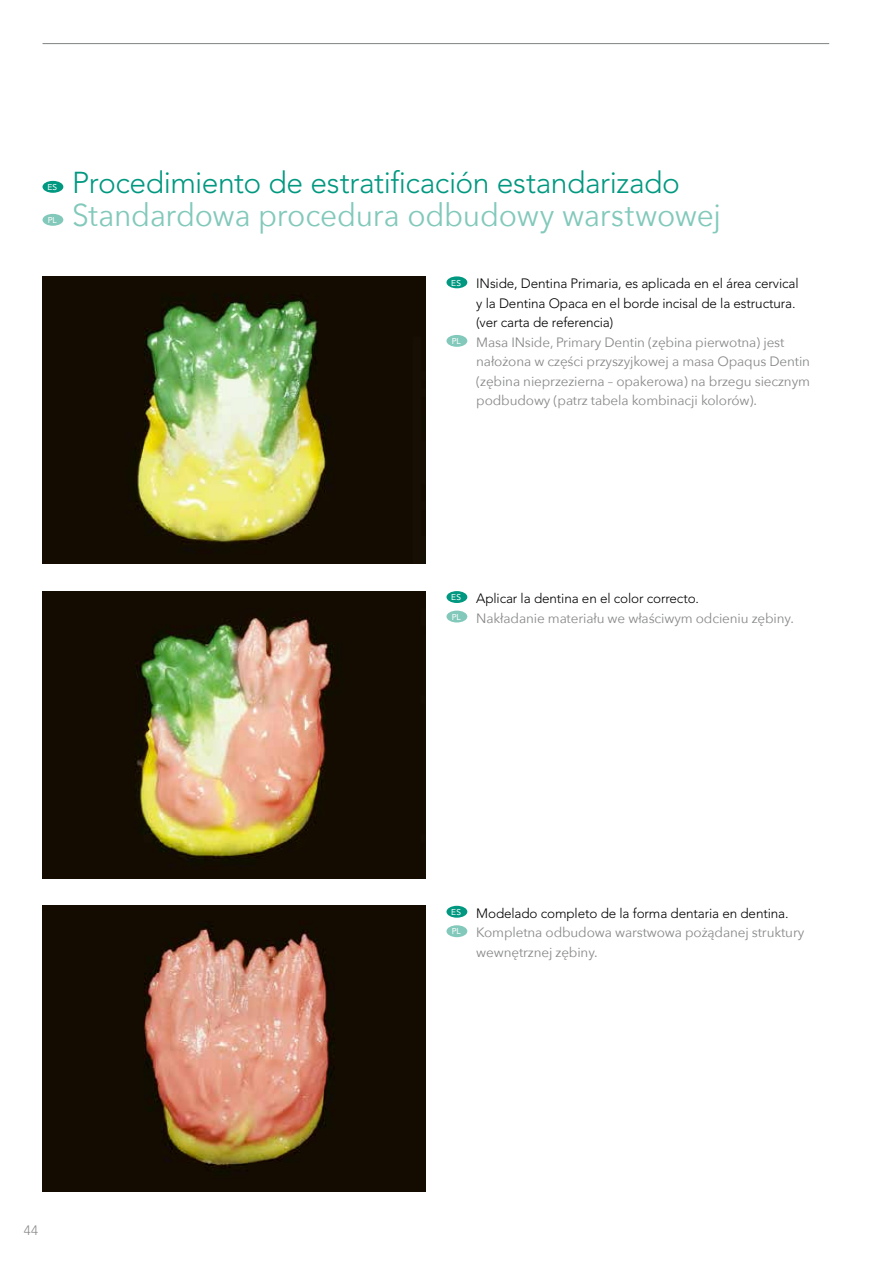
<style>
.page{position:relative;width:893px;height:1263px;background:#fff}
.page>*{position:absolute;margin:0;border:0;box-sizing:border-box;transform-origin:0 0}
.t1{font:31.5px "Avenir Next";letter-spacing:-.01em;color:#82c9bb;scale:.95 1}
.t2{font:300 30px "Avenir LT Std";letter-spacing:-.015em;color:#009880}
.t3{font:13.5px/19.5px "Avenir Next";letter-spacing:-.01em;color:#878988}
.t4{font:300 13.5px/19.5px "Avenir LT Std";letter-spacing:-.01em;color:#000}
.t5{font:300 13.5px "Avenir LT Pro";color:#878988}
.t6{font:8.4px "Avenir LT Std";color:#fff}
</style>
<div class="page">
<hr style="left:43px;top:43px;width:786px;height:1px;background:#878988">
<div style="left:43px;top:181px;width:20px;height:12px;background:#009880;border-radius:50%"></div>
<div style="left:43px;top:214px;width:20px;height:12px;background:#82c9bb;border-radius:50%"></div>
<div style="left:446px;top:276px;width:21px;height:12px;background:#009880;border-radius:50%"></div>
<div style="left:446px;top:335px;width:21px;height:12px;background:#82c9bb;border-radius:50%"></div>
<div style="left:446px;top:591px;width:21px;height:12px;background:#009880;border-radius:50%"></div>
<div style="left:446px;top:611px;width:21px;height:11px;background:#82c9bb;border-radius:50%"></div>
<div style="left:446px;top:906px;width:21px;height:12px;background:#009880;border-radius:50%"></div>
<div style="left:446px;top:925px;width:21px;height:12px;background:#82c9bb;border-radius:50%"></div>
<img style="left:43px;top:592px;width:382px;height:286px">
<img style="left:43px;top:276px;width:382px;height:287px">
<img style="left:43px;top:906px;width:382px;height:286px">
<p class="t6" style="left:47px;top:182px;width:11px">ES</p>
<p class="t6" style="left:48px;top:215px;width:11px">PL</p>
<h2 class="t2" style="left:72px;top:165px;width:609px">Procedimiento de estratificación estandarizado</h2>
<h1 class="t1" style="left:72px;top:188px;width:684px">Standardowa procedura odbudowy warstwowej</h1>
<p class="t4" style="left:476px;top:274px;width:324px;text-indent:-25px"><sup>ES</sup> INside, Dentina Primaria, es aplicada en el área cervical y la Dentina Opaca en el borde incisal de la estructura. (ver carta de referencia)</p>
<p class="t3" style="left:476px;top:332px;width:335px;text-indent:-25px"><sup>PL</sup> Masa INside, Primary Dentin (zębina pierwotna) jest nałożona w części przyszyjkowej a masa Opaqus Dentin (zębina nieprzezierna – opakerowa) na brzegu siecznym podbudowy (patrz tabela kombinacji kolorów).</p>
<p class="t4" style="left:451px;top:589px;width:249px"><sup>ES</sup> Aplicar la dentina en el color correcto.</p>
<p class="t3" style="left:452px;top:607px;width:344px"><sup>PL</sup> Nakładanie materiału we właściwym odcieniu zębiny.</p>
<p class="t5" style="left:24px;top:1222px;width:16px">44</p>
<p class="t4" style="left:451px;top:903px;width:339px"><sup>ES</sup> Modelado completo de la forma dentaria en dentina.</p>
<p class="t3" style="left:476px;top:922px;width:330px;text-indent:-25px"><sup>PL</sup> Kompletna odbudowa warstwowa pożądanej struktury wewnętrznej zębiny.</p>
</div>
